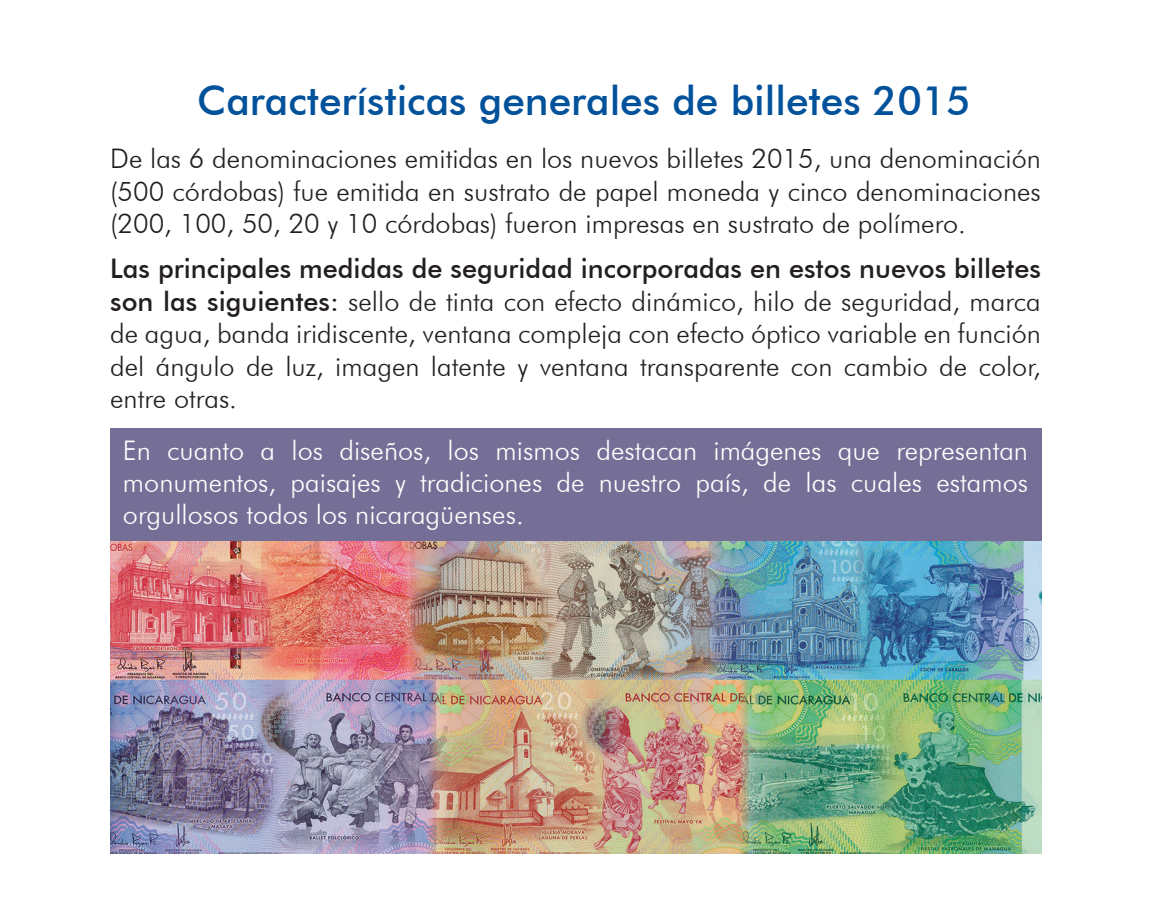
<style>
.page{position:relative;width:1157px;height:902px;background:#fff}
.page>*{position:absolute;margin:0;border:0;box-sizing:border-box;transform-origin:0 0}
.t1{font:500 40.5px "Futura BT";color:#01519b}
.t2{font:300 27px/32.4px "Futura BT";color:#231f20;text-align:justify}
.t3{font:300 27px/32.4px "Futura BT";color:#fff;text-align:justify}
.s1{font-weight:500}
</style>
<div class="page">
<div style="left:110px;top:428px;width:931px;height:115px;background:#756e96"></div>
<img style="left:110px;top:541px;width:931px;height:312px">
<h1 class="t1" style="left:197px;top:76px;width:775px">Características generales de billetes 2015</h1>
<p class="t2" style="left:110px;top:142px;width:932px">De las 6 denominaciones emitidas en los nuevos billetes 2015, una denominación (500 córdobas) fue emitida en sustrato de papel moneda y cinco denominaciones (200, 100, 50, 20 y 10 córdobas) fueron impresas en sustrato de polímero.</p>
<p class="t2" style="left:110px;top:252px;width:932px"><span class="s1">Las principales medidas de seguridad incorporadas en estos nuevos billetes son las siguientes:</span> sello de tinta con efecto dinámico, hilo de seguridad, marca de agua, banda iridiscente, ventana compleja con efecto óptico variable en función del ángulo de luz, imagen latente y ventana transparente con cambio de color, entre otras.</p>
<p class="t3" style="left:123px;top:433px;width:906px">En cuanto a los diseños, los mismos destacan imágenes que representan monumentos, paisajes y tradiciones de nuestro país, de las cuales estamos orgullosos todos los nicaragüenses.</p>
</div>
